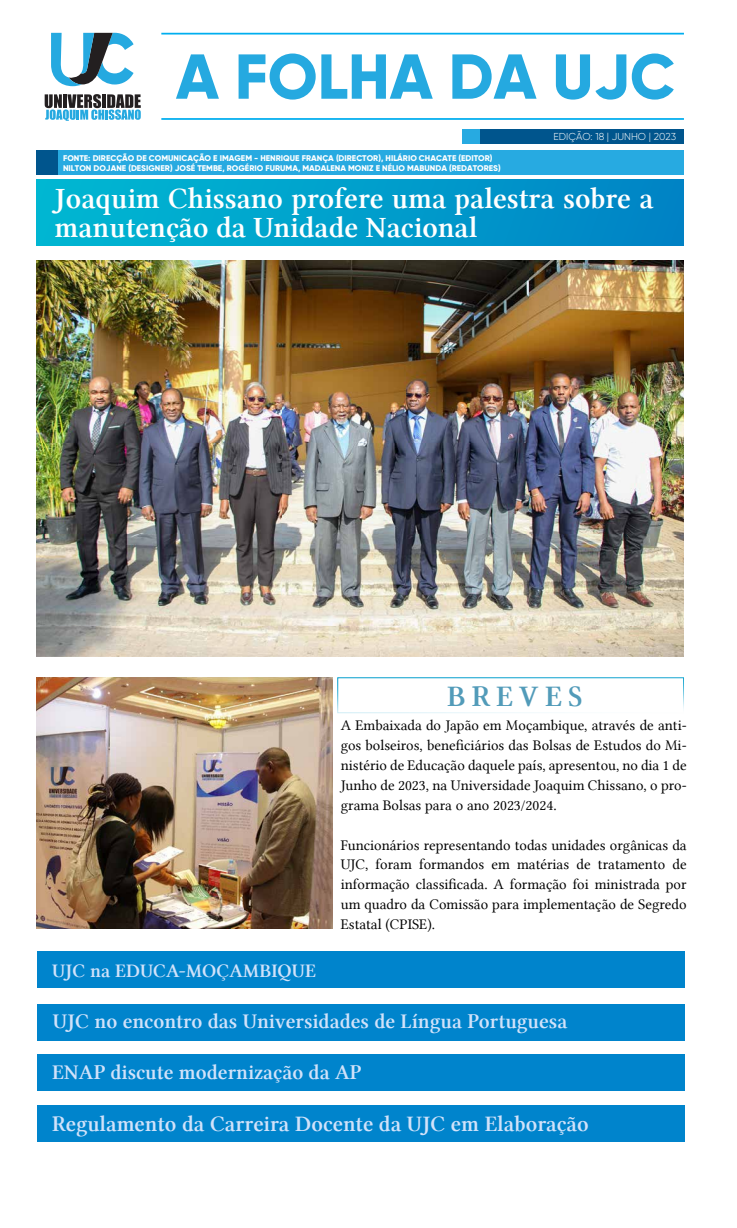
<style>
.page{position:relative;width:737px;height:1228px;background:#fff}
.page>*{position:absolute;margin:0;border:0;box-sizing:border-box;transform-origin:0 0}
.t1{font:800 63.26px "Gilroy";color:#25a9e0}
.t2{font:30.1px "Lin Libertine Z";letter-spacing:.2em;color:#529bb9}
.t3{font:29.75px/29.7px "Lin Libertine Z";color:#fff}
.t4{font:22.31px "Lin Libertine Z";color:#d1e2fa}
.t5{font:21.09px "Lin Libertine Z";color:#d1e2fa}
.t6{font:19.34px "Lin Libertine Z";color:#d1e2fa}
.t7{font:14.88px/19.9px "Lin Libertine";color:#000;text-align:justify}
.t8{font:300 10.06px "Gilroy";color:#fff}
.t9{font:800 8.31px/10px "Gilroy";color:#fff}
</style>
<div class="page">
<img style="left:36px;top:677px;width:313px;height:251px">
<img style="left:36px;top:245px;width:184px;height:1px">
<img style="left:220px;top:245px;width:464px;height:1px">
<img style="left:36px;top:260px;width:648px;height:396px">
<div style="left:58px;top:150px;width:626px;height:24px;background:#27aae1"></div>
<div style="left:36px;top:150px;width:22px;height:24px;background:#00558d"></div>
<div style="left:480px;top:129px;width:204px;height:15px;background:#00558d"></div>
<div style="left:462px;top:129px;width:18px;height:15px;background:#27aae1"></div>
<hr style="left:161px;top:33px;width:523px;height:2px;background:#00aeef">
<hr style="left:161px;top:118px;width:523px;height:2px;background:#00aeef">
<svg style="left:45px;top:94px;width:96px;height:27px"></svg>
<svg style="left:51px;top:33px;width:83px;height:53px"></svg>
<div style="left:37px;top:1003px;width:648px;height:37px;background:#0084cc"></div>
<div style="left:37px;top:1053px;width:648px;height:37px;background:#0084cc"></div>
<div style="left:37px;top:951px;width:648px;height:37px;background:#0084cc"></div>
<div style="left:37px;top:1105px;width:648px;height:36px;background:#0084cc"></div>
<div style="left:36px;top:180px;width:648px;height:65px;background:linear-gradient(to right,#00b9d2,#0083c5)"></div>
<div style="left:337px;top:677px;width:347px;height:36px;border:1px solid #fff"></div>
<h1 class="t1" style="left:176px;top:37px;width:501px">A FOLHA DA UJC</h1>
<p class="t9" style="left:63px;top:152px;width:439px">FONTE: DIRECÇÃO DE COMUNICAÇÃO E IMAGEM - HENRIQUE FRANÇA (DIRECTOR), HILÁRIO CHACATE (EDITOR)<br>NILTON DOJANE (DESIGNER) JOSÉ TEMBE, ROGÉRIO FURUMA, MADALENA MONIZ E NÉLIO MABUNDA (REDATORES)</p>
<p class="t8" style="left:553px;top:131px;width:124px">EDIÇÃO: 18 | JUNHO | 2023</p>
<h3 class="t3" style="left:55px;top:184px;width:600px">Joaquim Chissano profere uma palestra sobre a manutenção da Unidade Nacional</h3>
<h2 class="t2" style="left:447px;top:678px;width:137px">BREVES</h2>
<p class="t7" style="left:341px;top:715px;width:347px">A Embaixada do Japão em Moçambique, através de anti&shy;gos bolseiros, beneficiários das Bolsas de Estudos do Mi&shy;nistério de Educação daquele país, apresentou, no dia 1 de Junho de 2023, na Universidade Joaquim Chissano, o pro&shy;grama Bolsas para o ano 2023/2024.</p>
<p class="t7" style="left:341px;top:834px;width:347px">Funcionários representando todas unidades orgânicas da UJC, foram formandos em matérias de tratamento de informação classificada. A formação foi ministrada por um quadro da Comissão para implementação de Segredo Estatal (CPISE).</p>
<h3 class="t6" style="left:52px;top:959px;width:265px">UJC na EDUCA-MOÇAMBIQUE</h3>
<h3 class="t5" style="left:53px;top:1008px;width:516px">UJC no encontro das Universidades de Língua Portuguesa</h3>
<h3 class="t5" style="left:52px;top:1059px;width:311px">ENAP discute modernização da AP</h3>
<h3 class="t4" style="left:52px;top:1110px;width:538px">Regulamento da Carreira Docente da UJC em Elaboração</h3>
</div>
